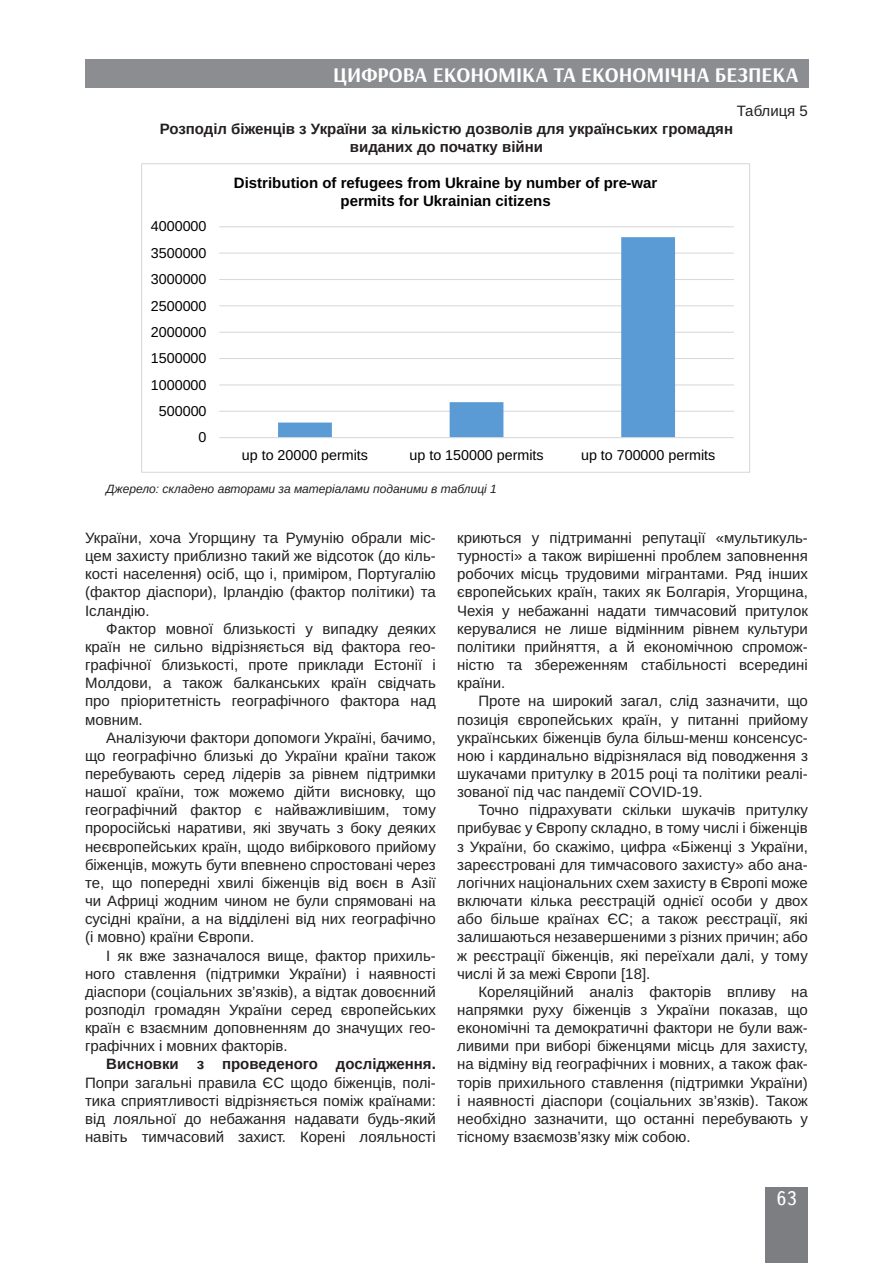
<style>
.page{position:relative;width:893px;height:1263px;background:#fff}
.page>*{position:absolute;margin:0;border:0;box-sizing:border-box;transform-origin:0 0}
.t1{font:700 21px "Arsenal";color:#fff}
.t2{font:19.5px "Ukrainian Text";color:#fff}
.Текст_основной_G{font:15px/18.1px "Arimo";color:#231f20;text-align:justify}
.Текст_основной_G-2{font:15px/18.1px "Arimo";color:#202124;text-align:justify}
.Таблица_подпись{font:700 15px "Arimo";color:#231f20}
.t3{font:700 15px/17.2px "Arimo";color:#000;text-align:center}
.t4{font:14.4px "Arimo Roman";color:#000}
.t5{font:14.25px "Arimo Roman";color:#000}
.Джерело{font:italic 12px "Arimo";color:#231f20}
.s1{font-weight:700}
.s2{color:#202124}
</style>
<div class="page">
<div style="left:85px;top:60px;width:723px;height:28px;background:#8b8d90"></div>
<div style="left:765px;top:1187px;width:43px;height:76px;background:#7c7e81"></div>
<hr style="left:219px;top:411px;width:515px;height:1px;background:#d9d9d9">
<hr style="left:219px;top:384px;width:515px;height:1px;background:#d9d9d9">
<hr style="left:219px;top:358px;width:515px;height:1px;background:#d9d9d9">
<hr style="left:219px;top:332px;width:515px;height:1px;background:#d9d9d9">
<hr style="left:219px;top:305px;width:515px;height:1px;background:#d9d9d9">
<hr style="left:219px;top:279px;width:515px;height:1px;background:#d9d9d9">
<hr style="left:219px;top:253px;width:515px;height:1px;background:#d9d9d9">
<hr style="left:219px;top:226px;width:515px;height:1px;background:#d9d9d9">
<svg style="left:278px;top:237px;width:397px;height:200px"></svg>
<hr style="left:219px;top:437px;width:515px;height:1px;background:#d9d9d9">
<h1 class="t1" style="left:333px;top:62px;width:467px">ЦИФРОВА ЕКОНОМІКА ТА ЕКОНОМІЧНА БЕЗПЕКА</h1>
<p class="Текст_основной_G" style="left:737px;top:102px;width:73px">Таблиця 5</p>
<p class="Таблица_подпись" style="left:160px;top:118px;width:575px">Розподіл біженців з України за кількістю дозволів для українських громадян</p>
<p class="Таблица_подпись" style="left:350px;top:136px;width:195px">виданих до початку війни</p>
<p class="t5" style="left:151px;top:217px;width:57px">4000000</p>
<p class="t5" style="left:151px;top:243px;width:57px">3500000</p>
<p class="t5" style="left:151px;top:269px;width:57px">3000000</p>
<p class="t5" style="left:151px;top:296px;width:57px">2500000</p>
<p class="t5" style="left:151px;top:322px;width:57px">2000000</p>
<p class="t5" style="left:151px;top:348px;width:57px">1500000</p>
<p class="t5" style="left:151px;top:375px;width:57px">1000000</p>
<p class="t4" style="left:159px;top:401px;width:49px">500000</p>
<p class="t5" style="left:199px;top:427px;width:9px">0</p>
<p class="t3" style="left:234px;top:175px;width:425px">Distribution of refugees from Ukraine by number of pre-war permits for Ukrainian citizens</p>
<p class="t5" style="left:242px;top:445px;width:128px">up to 20000 permits</p>
<p class="t5" style="left:409px;top:445px;width:136px">up to 150000 permits</p>
<p class="t5" style="left:581px;top:445px;width:136px">up to 700000 permits</p>
<p class="Джерело" style="left:106px;top:480px;width:392px">Джерело: складено авторами за матеріалами поданими в таблиці 1</p>
<p class="Текст_основной_G" style="left:85px;top:529px;width:352px">України, хоча Угорщину та Румунію обрали міс&shy;цем захисту приблизно такий же відсоток (до кіль&shy;кості населення) осіб, що і, приміром, Португалію (фактор діаспори), Ірландію (фактор політики) та Ісландію.</p>
<p class="Текст_основной_G" style="left:85px;top:620px;width:352px;text-indent:21px">Фактор мовної близькості у випадку деяких країн не сильно відрізняється від фактора гео&shy;графічної близькості, проте приклади Естонії і Молдови, а також балканських країн свідчать про пріоритетність географічного фактора над мовним.</p>
<p class="Текст_основной_G" style="left:85px;top:729px;width:352px;text-indent:21px">Аналізуючи фактори допомоги Україні, бачимо, що географічно близькі до України країни також перебувають серед лідерів за рівнем підтримки нашої країни, тож можемо дійти висновку, що географічний фактор є найважливішим, тому проросійські наративи, які звучать з боку деяких неєвропейських країн, щодо вибіркового прийому біженців, можуть бути впевнено спростовані через те, що попередні хвилі біженців від воєн в Азії чи Африці жодним чином не були спрямовані на сусідні країни, а на відділені від них географічно (і мовно) країни Європи.</p>
<p class="Текст_основной_G" style="left:85px;top:946px;width:352px;text-indent:21px">І як вже зазначалося вище, фактор прихиль&shy;ного ставлення (підтримки України) і наявності діаспори (соціальних зв’язків), а відтак довоєнний розподіл громадян України серед європейських країн є взаємним доповненням до значущих гео&shy;графічних і мовних факторів.</p>
<p class="Текст_основной_G" style="left:85px;top:1055px;width:352px;text-indent:21px"><span class="s1">Висновки з проведеного дослідження.<br></span>Попри загальні правила ЄС щодо біженців, полі&shy;тика сприятливості відрізняється поміж країнами: від лояльної до небажання надавати будь-який навіть тимчасовий захист. Корені лояльності</p>
<p class="Текст_основной_G" style="left:457px;top:529px;width:352px">криються у підтриманні репутації «мультикуль&shy;турності» а також вирішенні проблем заповнення робочих місць трудовими мігрантами. Ряд інших європейських країн, таких як Болгарія, Угорщина, Чехія у небажанні надати тимчасовий притулок керувалися не лише відмінним рівнем культури політики прийняття, а й <span class="s2">економічною спромож&shy;ністю та збереженням стабільності всередині країни.</span></p>
<p class="Текст_основной_G-2" style="left:457px;top:692px;width:352px;text-indent:21px">Проте на широкий загал, слід зазначити, що позиція європейських країн, у питанні прийому українських біженців була більш-менш консенсус&shy;ною і кардинально відрізнялася від поводження з шукачами притулку в 2015 році та політики реалі&shy;зованої під час пандемії COVID-19.</p>
<p class="Текст_основной_G-2" style="left:457px;top:801px;width:352px;text-indent:21px">Точно підрахувати скільки шукачів притулку прибуває у Європу складно, в тому числі і біженців з України, бо скажімо, цифра «Біженці з України, зареєстровані для тимчасового захисту» або ана&shy;логічних національних схем захисту в Європі може включати кілька реєстрацій однієї особи у двох або більше країнах ЄС; а також реєстрації, які залишаються незавершеними з різних причин; або ж реєстрації біженців, які переїхали далі, у тому числі й за межі Європи [18].</p>
<p class="Текст_основной_G" style="left:457px;top:983px;width:352px;text-indent:21px">Кореляційний аналіз факторів впливу на напрямки руху біженців з України показав, що економічні та демократичні фактори не були важ&shy;ливими при виборі біженцями місць для захисту, на відміну від географічних і мовних, а також фак&shy;торів прихильного ставлення (підтримки України) і наявності діаспори (соціальних зв’язків). Також необхідно зазначити, що останні перебувають у тісному взаємозв’язку між собою.</p>
<h2 class="t2" style="left:776px;top:1188px;width:22px">63</h2>
</div>
